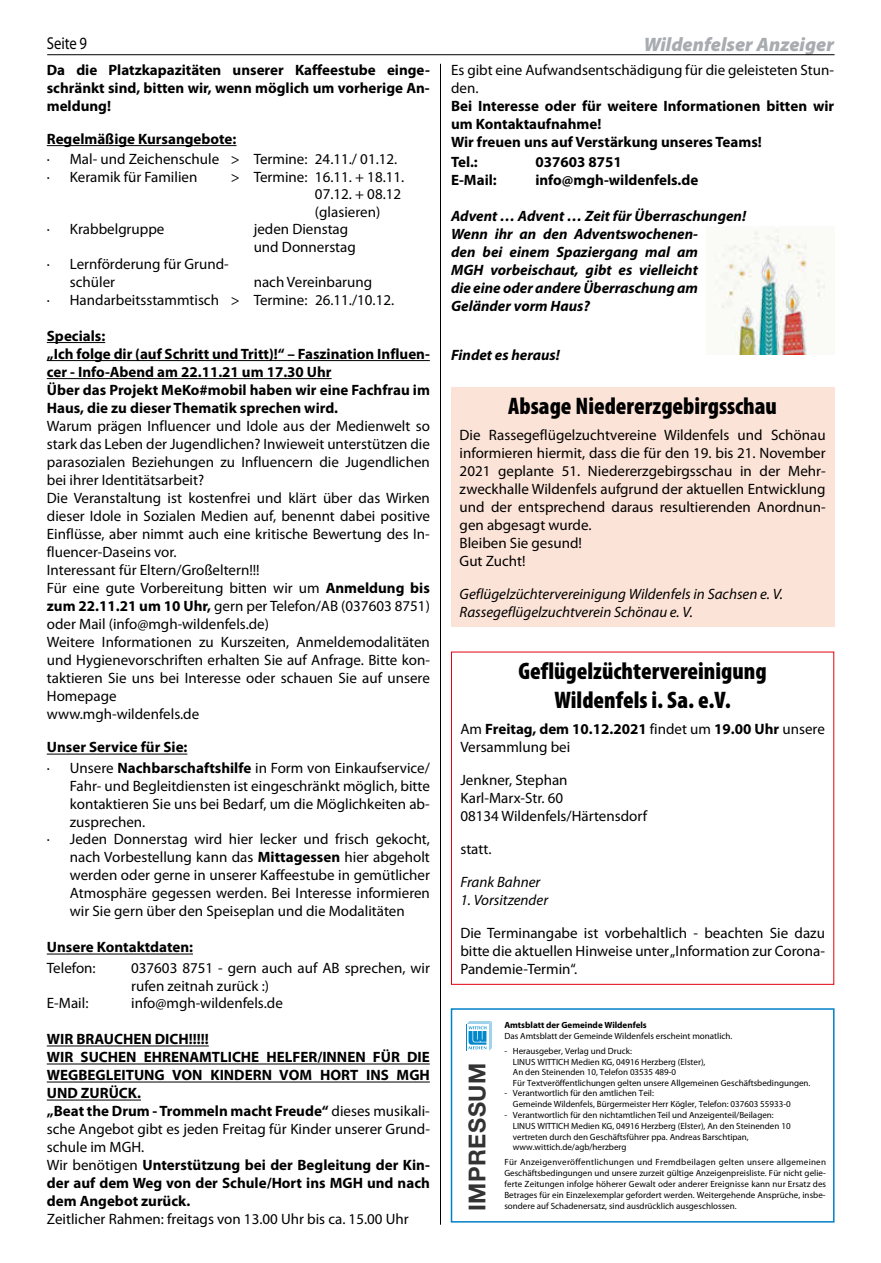
<style>
.page{position:relative;width:881px;height:1263px;background:#fff}
.page>*{position:absolute;margin:0;border:0;box-sizing:border-box;transform-origin:0 0}
.t1{font:900 condensed 24px/28.8px "Myriad Pro";color:#000;text-align:center}
.t2{font:700 23.4px "Helvetica Neue LT";letter-spacing:.025em;color:#333}
.t3{font:italic 900 19.5px "Myriad Pro";color:#a8acb1}
.t4{font:17.25px "Myriad Pro";letter-spacing:-.005em;color:#000;scale:.85 1}
.t5{font:15px/18px "Myriad Pro";color:#000}
.t6{font:700 15px/18px "Myriad Pro";color:#000}
.t7{font:italic 700 15px/18px "Myriad Pro";color:#000}
.t8{font:italic 15px/18px "Myriad Pro";color:#000}
.t9{font:9px/10.8px "Myriad Pro";color:#000}
.t10{font:700 9px "Myriad Pro";color:#000}
.s1{font-weight:700}
.s2{font-weight:400}
</style>
<div class="page">
<hr style="left:440px;top:64px;width:1px;height:1161px;background:#000">
<hr style="left:47px;top:54px;width:787px;height:1px;background:#000">
<div style="left:451px;top:387px;width:382px;height:240px;background:#fce3d7"></div>
<div style="left:451px;top:652px;width:382px;height:333px;border:1px solid #e3000f"></div>
<hr style="left:47px;top:145px;width:189px;height:1px;background:#000">
<hr style="left:47px;top:342px;width:58px;height:1px;background:#000">
<hr style="left:47px;top:360px;width:382px;height:1px;background:#000">
<hr style="left:47px;top:378px;width:284px;height:1px;background:#000">
<hr style="left:47px;top:754px;width:140px;height:1px;background:#000">
<hr style="left:47px;top:954px;width:146px;height:1px;background:#000">
<hr style="left:47px;top:1045px;width:162px;height:1px;background:#000">
<hr style="left:47px;top:1063px;width:382px;height:1px;background:#000">
<hr style="left:47px;top:1082px;width:382px;height:1px;background:#000">
<hr style="left:47px;top:1100px;width:94px;height:1px;background:#000">
<img style="left:715px;top:228px;width:110px;height:126px">
<div style="left:450px;top:1008px;width:384px;height:214px;border:2px solid #0080c8"></div>
<div style="left:466px;top:1024px;width:22px;height:27px;background:#0087cc"></div>
<svg style="left:467px;top:1050px;width:21px;height:1px"></svg>
<svg style="left:467px;top:1022px;width:24px;height:28px"></svg>
<p class="t4" style="left:47px;top:33px;width:49px">Seite 9</p>
<h3 class="t3" style="left:643px;top:31px;width:192px">Wildenfelser Anzeiger</h3>
<p class="t5" style="left:451px;top:61px;width:384px">Es gibt eine Aufwandsentschädigung für die geleisteten Stun&shy;den.</p>
<p class="t6" style="left:451px;top:96px;width:384px">Bei Interesse oder für weitere Informationen bitten wir um Kontaktaufnahme!<br>Wir freuen uns auf Verstärkung unseres Teams!</p>
<p class="t6" style="left:451px;top:153px;width:28px">Tel.:</p>
<p class="t6" style="left:535px;top:153px;width:88px">037603 8751</p>
<p class="t6" style="left:451px;top:170px;width:47px">E-Mail:</p>
<p class="t6" style="left:535px;top:170px;width:164px">info@mgh-wildenfels.de</p>
<p class="t7" style="left:451px;top:206px;width:296px">Advent … Advent … Zeit für Überraschungen!<br>Wenn ihr an den Adventswochenen-<br>den bei einem Spaziergang mal am<br>MGH vorbeischaut, gibt es vielleicht<br>die eine oder andere Überraschung am Geländer vorm Haus?</p>
<p class="t7" style="left:451px;top:345px;width:110px">Findet es heraus!</p>
<h1 class="t1" style="left:508px;top:391px;width:270px">Absage Niedererzgebirgsschau</h1>
<p class="t5" style="left:459px;top:426px;width:367px">Die Rassegeflügelzuchtvereine Wildenfels und Schönau informieren hiermit, dass die für den 19. bis 21. November 2021 geplante 51. Niedererzgebirgsschau in der Mehr&shy;zweckhalle Wildenfels aufgrund der aktuellen Entwicklung und der entsprechend daraus resultierenden Anordnun&shy;gen abgesagt wurde.<br>Bleiben Sie gesund!<br>Gut Zucht!</p>
<p class="t8" style="left:459px;top:585px;width:325px">Geflügelzüchtervereinigung Wildenfels in Sachsen e. V.<br>Rassegeflügelzuchtverein Schönau e. V.</p>
<p class="t6" style="left:47px;top:60px;width:384px;text-align:justify">Da die Platzkapazitäten unserer Kaffeestube einge&shy;schränkt sind, bitten wir, wenn möglich um vorherige An&shy;meldung!</p>
<p class="t6" style="left:47px;top:130px;width:191px">Regelmäßige Kursangebote:</p>
<p class="t5" style="left:47px;top:150px;width:352px;line-height:17.2px">· Mal- und Zeichenschule &gt; Termine: 24.11./ 01.12. · Keramik für Familien</p>
<p class="t5" style="left:315px;top:167px;width:91px;text-indent:-84px">&gt; Termine: 16.11. + 18.11.<br>07.12. + 08.12 (glasieren)</p>
<p class="t5" style="left:47px;top:220px;width:119px">· Krabbelgruppe</p>
<p class="t5" style="left:253px;top:220px;width:104px">jeden Dienstag und Donnerstag</p>
<p class="t5" style="left:70px;top:255px;width:160px;text-indent:-23px">· Lernförderung für Grund&shy;schüler</p>
<p class="t5" style="left:47px;top:273px;width:349px;line-height:17.2px;text-indent:207px">nach Vereinbarung<br>· Handarbeitsstammtisch &gt; Termine: 26.11./10.12.</p>
<p class="t6" style="left:47px;top:326px;width:384px">Specials:<br>„Ich folge dir (auf Schritt und Tritt)!“ – Faszination Influen&shy;cer - Info-Abend am 22.11.21 um 17.30 Uhr<br>Über das Projekt MeKo#mobil haben wir eine Fachfrau im Haus, die zu dieser Thematik sprechen wird.</p>
<p class="t5" style="left:47px;top:417px;width:384px">Warum prägen Influencer und Idole aus der Medienwelt so stark das Leben der Jugendlichen? Inwieweit unterstützen die parasozialen Beziehungen zu Influencern die Jugendlichen bei ihrer Identitätsarbeit?<br>Die Veranstaltung ist kostenfrei und klärt über das Wirken dieser Idole in Sozialen Medien auf, benennt dabei positive Einflüsse, aber nimmt auch eine kritische Bewertung des In&shy;fluencer-Daseins vor.<br>Interessant für Eltern/Großeltern!!!<br>Für eine gute Vorbereitung bitten wir um <span class="s1">Anmeldung bis zum 22.11.21 um 10 Uhr,</span> gern per Telefon/AB (037603 8751) oder Mail (info@mgh-wildenfels.de)<br>Weitere Informationen zu Kurszeiten, Anmeldemodalitäten und Hygienevorschriften erhalten Sie auf Anfrage. Bitte kon&shy;taktieren Sie uns bei Interesse oder schauen Sie auf unsere Homepage<br>www.mgh-wildenfels.de</p>
<p class="t6" style="left:47px;top:737px;width:384px;line-height:20.2px">Unser Service für Sie:<br><span class="s2">· Unsere</span> Nachbarschaftshilfe <span class="s2">in Form von Einkaufservice/</span></p>
<p class="t5" style="left:70px;top:776px;width:361px">Fahr- und Begleitdiensten ist eingeschränkt möglich, bitte</p>
<p class="t5" style="left:70px;top:794px;width:361px">kontaktieren Sie uns bei Bedarf, um die Möglichkeiten ab-</p>
<p class="t5" style="left:70px;top:812px;width:77px">zusprechen.</p>
<p class="t5" style="left:47px;top:830px;width:384px">· Jeden Donnerstag wird hier lecker und frisch gekocht,</p>
<p class="t5" style="left:70px;top:848px;width:361px">nach Vorbestellung kann das <span class="s1">Mittagessen</span> hier abgeholt</p>
<p class="t5" style="left:70px;top:866px;width:361px">werden oder gerne in unserer Kaffeestube in gemütlicher</p>
<p class="t5" style="left:70px;top:884px;width:361px">Atmosphäre gegessen werden. Bei Interesse informieren</p>
<p class="t5" style="left:70px;top:902px;width:336px">wir Sie gern über den Speiseplan und die Modalitäten</p>
<p class="t6" style="left:47px;top:938px;width:148px">Unsere Kontaktdaten:</p>
<p class="t5" style="left:47px;top:958px;width:50px">Telefon:</p>
<p class="t5" style="left:131px;top:958px;width:300px">037603 8751 - gern auch auf AB sprechen, wir rufen zeitnah zurück :)</p>
<p class="t5" style="left:47px;top:993px;width:43px">E-Mail:</p>
<p class="t5" style="left:131px;top:993px;width:153px">info@mgh-wildenfels.de</p>
<p class="t6" style="left:47px;top:1030px;width:384px">WIR BRAUCHEN DICH!!!!!<br>WIR SUCHEN EHRENAMTLICHE HELFER/INNEN FÜR DIE WEGBEGLEITUNG VON KINDERN VOM HORT INS MGH UND ZURÜCK.<br>„Beat the Drum - Trommeln macht Freude“ <span class="s2">dieses musikali&shy;sche Angebot gibt es jeden Freitag für Kinder unserer Grund&shy;schule im MGH.<br>Wir benötigen</span> Unterstützung bei der Begleitung der Kin&shy;der auf dem Weg von der Schule/Hort ins MGH und nach dem Angebot zurück.</p>
<p class="t5" style="left:47px;top:1210px;width:363px">Zeitlicher Rahmen: freitags von 13.00 Uhr bis ca. 15.00 Uhr</p>
<h1 class="t1" style="left:518px;top:656px;width:249px">Geflügelzüchtervereinigung<br>Wildenfels i. Sa. e.V.</h1>
<p class="t5" style="left:460px;top:720px;width:366px">Am <span class="s1">Freitag, dem 10.12.2021</span> findet um <span class="s1">19.00 Uhr</span> unsere<br>Versammlung bei</p>
<p class="t5" style="left:460px;top:771px;width:188px">Jenkner, Stephan<br>Karl-Marx-Str. 60<br>08134 Wildenfels/Härtensdorf</p>
<p class="t5" style="left:460px;top:840px;width:33px">statt.</p>
<p class="t8" style="left:460px;top:873px;width:81px">Frank Bahner</p>
<p class="t8" style="left:460px;top:891px;width:89px">1. Vorsitzender</p>
<p class="t5" style="left:460px;top:924px;width:366px;text-align:justify">Die Terminangabe ist vorbehaltlich - beachten Sie dazu bitte die aktuellen Hinweise unter „Information zur Corona-Pandemie-Termin“.</p>
<p class="t10" style="left:504px;top:1019px;width:144px">Amtsblatt der Gemeinde Wildenfels</p>
<p class="t9" style="left:504px;top:1031px;width:229px">Das Amtsblatt der Gemeinde Wildenfels erscheint monatlich.</p>
<p class="t9" style="left:512px;top:1046px;width:194px;text-indent:-9px">- Herausgeber, Verlag und Druck:<br>LINUS WITTICH Medien KG, 04916 Herzberg (Elster),</p>
<p class="t9" style="left:512px;top:1066px;width:299px">An den Steinenden 10, Telefon 03535 489-0<br>Für Textveröffentlichungen gelten unsere Allgemeinen Geschäftsbedingungen.</p>
<p class="t9" style="left:512px;top:1088px;width:279px;text-indent:-9px">- Verantwortlich für den amtlichen Teil:<br>Gemeinde Wildenfels, Bürgermeister Herr Kögler, Telefon: 037603 55933-0</p>
<p class="t9" style="left:512px;top:1109px;width:279px;text-indent:-9px">- Verantwortlich für den nichtamtlichen Teil und Anzeigenteil/Beilagen:<br>LINUS WITTICH Medien KG, 04916 Herzberg (Elster), An den Steinenden 10 vertreten durch den Geschäftsführer ppa. Andreas Barschtipan, www.wittich.de/agb/herzberg</p>
<p class="t9" style="left:504px;top:1157px;width:323px;text-align:justify">Für Anzeigenveröffentlichungen und Fremdbeilagen gelten unsere allgemeinen Geschäftsbedingungen und unsere zurzeit gültige Anzeigenpreisliste. Für nicht gelie&shy;ferte Zeitungen infolge höherer Gewalt oder anderer Ereignisse kann nur Ersatz des Betrages für ein Einzelexemplar gefordert werden. Weitergehende Ansprüche, insbe-</p>
<h2 class="t2" style="left:462px;top:1211px;width:150px;rotate:-90deg">IMPRESSUM</h2>
<p class="t9" style="left:504px;top:1200px;width:234px">sondere auf Schadenersatz, sind ausdrücklich ausgeschlossen.</p>
</div>
